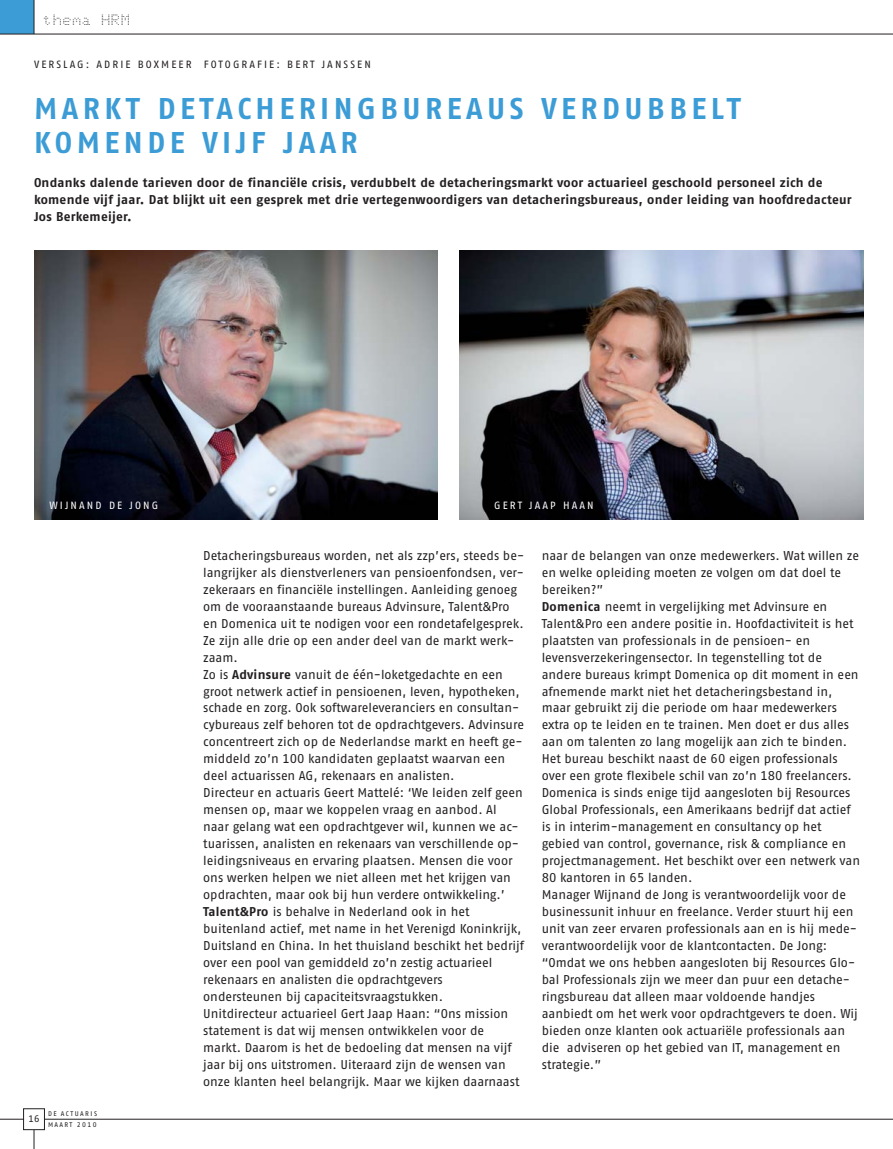
<style>
.page{position:relative;width:893px;height:1149px;background:#fff}
.page>*{position:absolute;margin:0;border:0;box-sizing:border-box;transform-origin:0 0}
.t1{font:30px/33.9px "Fago No Bold Tf";letter-spacing:.15em;color:#3c9cd6}
.t2{font:15px "Dot Matrix Normal";color:#231f20}
.t3{font:12.75px/17px "Fago No Regular Tf";color:#231f20}
.t4{font:12.75px/17px "Fago No Bold Tf";letter-spacing:.02em;color:#231f20}
.t5{font:10.5px "Fago No Regular Tf";letter-spacing:.2em;color:#231f20}
.t6{font:10.5px "Fago No Regular Tf";letter-spacing:.2em;color:#fff}
.t7{font:9.45px "Fago No Regular Tf";color:#231f20}
.t8{font:6.75px/11.9px "Fago No Regular Tf";letter-spacing:.2em;color:#231f20}
.s1{font-family:"Fago No Bold Tf"}
</style>
<div class="page">
<div style="left:0;top:0;width:34px;height:34px;background:#3c9cd6"></div>
<hr style="left:0;top:1118px;width:893px;height:1px;background:#231f20">
<hr style="left:0;top:34px;width:893px;height:1px;background:#231f20">
<hr style="left:34px;top:1118px;width:1px;height:30px;background:#231f20">
<hr style="left:34px;top:0;width:1px;height:34px;background:#231f20">
<div style="left:24px;top:1108px;width:20px;height:21px;background:#fff"></div>
<div style="left:23px;top:1108px;width:22px;height:21px;border:1px solid #231f20"></div>
<img style="left:34px;top:251px;width:404px;height:268px">
<img style="left:459px;top:251px;width:404px;height:268px">
<p class="t2" style="left:44px;top:14px;width:89px">thema HRM</p>
<p class="t5" style="left:34px;top:60px;width:338px">VERSLAG: ADRIE BOXMEER FOTOGRAFIE: BERT JANSSEN</p>
<h1 class="t1" style="left:34px;top:94px;width:708px">MARKT DETACHERINGBUREAUS VERDUBBELT<br>KOMENDE VIJF JAAR</h1>
<p class="t4" style="left:34px;top:175px;width:819px">Ondanks dalende tarieven door de financiële crisis, verdubbelt de detacheringsmarkt voor actuarieel geschoold personeel zich de komende vijf jaar. Dat blijkt uit een gesprek met drie vertegenwoordigers van detacheringsbureaus, onder leiding van hoofdredacteur<br>Jos Berkemeijer.</p>
<p class="t6" style="left:49px;top:501px;width:110px">WIJNAND DE JONG</p>
<p class="t6" style="left:494px;top:501px;width:101px">GERT JAAP HAAN</p>
<p class="t7" style="left:29px;top:1115px;width:12px">16</p>
<p class="t8" style="left:48px;top:1107px;width:51px">DE ACTUARIS<br>MAART 2010</p>
<p class="t3" style="left:203px;top:548px;width:322px">Detacheringsbureaus worden, net als zzp’ers, steeds be&shy;langrijker als dienstverleners van pensioenfondsen, ver&shy;zekeraars en financiële instellingen. Aanleiding genoeg om de vooraanstaande bureaus Advinsure, Talent&amp;Pro en Domenica uit te nodigen voor een rondetafelgesprek.<br>Ze zijn alle drie op een ander deel van de markt werk&shy;zaam.<br>Zo is <span class="s1">Advinsure</span> vanuit de één-loketgedachte en een groot netwerk actief in pensioenen, leven, hypotheken, schade en zorg. Ook softwareleveranciers en consultan&shy;cybureaus zelf behoren tot de opdrachtgevers. Advinsure concentreert zich op de Nederlandse markt en heeft ge&shy;middeld zo’n 100 kandidaten geplaatst waarvan een deel actuarissen AG, rekenaars en analisten.<br>Directeur en actuaris Geert Mattelé: ‘We leiden zelf geen mensen op, maar we koppelen vraag en aanbod. Al naar gelang wat een opdrachtgever wil, kunnen we ac&shy;tuarissen, analisten en rekenaars van verschillende op&shy;leidingsniveaus en ervaring plaatsen. Mensen die voor ons werken helpen we niet alleen met het krijgen van opdrachten, maar ook bij hun verdere ontwikkeling.’ <span class="s1">Talent&amp;Pro</span> is behalve in Nederland ook in het buitenland actief, met name in het Verenigd Koninkrijk, Duitsland en China. In het thuisland beschikt het bedrijf over een pool van gemiddeld zo’n zestig actuarieel rekenaars en analisten die opdrachtgevers ondersteunen bij capaciteitsvraagstukken.<br>Unitdirecteur actuarieel Gert Jaap Haan: “Ons mission statement is dat wij mensen ontwikkelen voor de markt. Daarom is het de bedoeling dat mensen na vijf jaar bij ons uitstromen. Uiteraard zijn de wensen van onze klanten heel belangrijk. Maar we kijken daarnaast</p>
<p class="t3" style="left:542px;top:548px;width:320px">naar de belangen van onze medewerkers. Wat willen ze en welke opleiding moeten ze volgen om dat doel te bereiken?”<br><span class="s1">Domenica</span> neemt in vergelijking met Advinsure en Talent&amp;Pro een andere positie in. Hoofdactiviteit is het plaatsten van professionals in de pensioen- en levensverzekeringensector. In tegenstelling tot de andere bureaus krimpt Domenica op dit moment in een afnemende markt niet het detacheringsbestand in, maar gebruikt zij die periode om haar medewerkers extra op te leiden en te trainen. Men doet er dus alles aan om talenten zo lang mogelijk aan zich te binden.<br>Het bureau beschikt naast de 60 eigen professionals over een grote flexibele schil van zo’n 180 freelancers.<br>Domenica is sinds enige tijd aangesloten bij Resources Global Professionals, een Amerikaans bedrijf dat actief is in interim-management en consultancy op het gebied van control, governance, risk &amp; compliance en projectmanagement. Het beschikt over een netwerk van 80 kantoren in 65 landen.<br>Manager Wijnand de Jong is verantwoordelijk voor de businessunit inhuur en freelance. Verder stuurt hij een unit van zeer ervaren professionals aan en is hij mede&shy;verantwoordelijk voor de klantcontacten. De Jong: “Omdat we ons hebben aangesloten bij Resources Glo&shy;bal Professionals zijn we meer dan puur een detache&shy;ringsbureau dat alleen maar voldoende handjes aanbiedt om het werk voor opdrachtgevers te doen. Wij bieden onze klanten ook actuariële professionals aan die adviseren op het gebied van IT, management en strategie.”</p>
</div>
